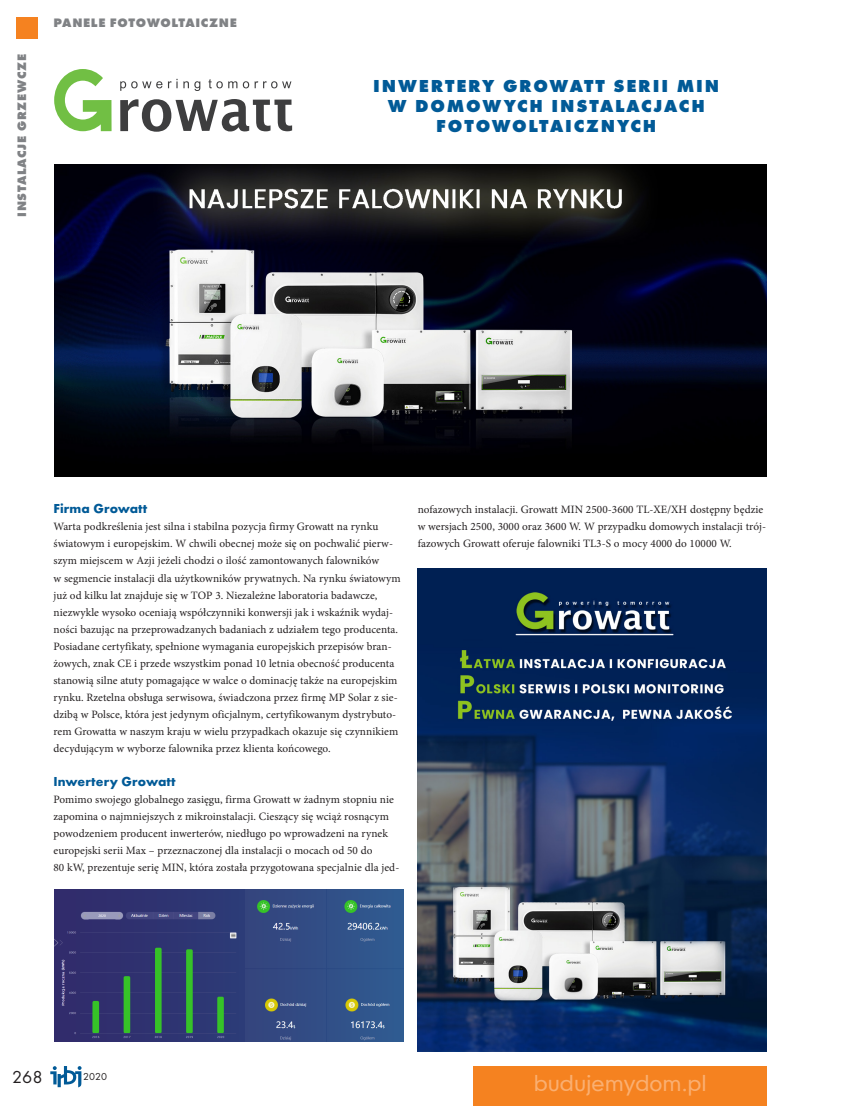
<style>
.page{position:relative;width:851px;height:1106px;background:#fff}
.page>*{position:absolute;margin:0;border:0;box-sizing:border-box;transform-origin:0 0}
.t1{font:21px "Geometric 706 Md EU";color:#faaf71}
.t2{font:700 18px/19.8px "Futura TEE Extr";letter-spacing:.1em;color:#015a97;text-align:center}
.t3{font:18px "Futura TEE";color:#231f20}
.główny{font:700 13.5px "Futura TEE";letter-spacing:.005em;color:#015a97}
.t4{font:700 12.75px "Futura TEE Extr";letter-spacing:.05em;color:#808285}
.główny-2{font:11.25px/17px "Minion Pro";letter-spacing:.005em;color:#231f20}
.t5{font:10.5px "Futura TEE";color:#231f20}
</style>
<div class="page">
<svg style="left:50px;top:1066px;width:31px;height:21px"></svg>
<div style="left:473px;top:1066px;width:293px;height:40px;background:#f58220"></div>
<img style="left:55px;top:164px;width:711px;height:312px">
<svg style="left:120px;top:99px;width:172px;height:33px"></svg>
<svg style="left:54px;top:69px;width:57px;height:62px"></svg>
<svg style="left:120px;top:79px;width:171px;height:12px"></svg>
<div style="left:17px;top:17px;width:21px;height:21px;background:#f58220"></div>
<img style="left:417px;top:568px;width:349px;height:483px">
<img style="left:54px;top:889px;width:349px;height:152px">
<p class="t4" style="left:14px;top:217px;width:164px;rotate:-90deg">INSTALACJE GRZEWCZE</p>
<p class="t4" style="left:53px;top:15px;width:185px">PANELE FOTOWOLTAICZNE</p>
<p class="t2" style="left:373px;top:76px;width:347px">INWERTERY GROWATT SERII MIN<br>W DOMOWYCH INSTALACJACH<br>FOTOWOLTAICZNYCH</p>
<p class="główny" style="left:53px;top:500px;width:95px">Firma Growatt</p>
<p class="główny-2" style="left:53px;top:518px;width:348px">Warta podkreślenia jest silna i stabilna pozycja firmy Growatt na rynku światowym i europejskim. W chwili obecnej może się on pochwalić pierw&shy;szym miejscem w Azji jeżeli chodzi o ilość zamontowanych falowników<br>w segmencie instalacji dla użytkowników prywatnych. Na rynku światowym już od kilku lat znajduje się w TOP 3. Niezależne laboratoria badawcze, niezwykle wysoko oceniają współczynniki konwersji jak i wskaźnik wydaj&shy;ności bazując na przeprowadzanych badaniach z udziałem tego producenta.<br>Posiadane certyfikaty, spełnione wymagania europejskich przepisów bran&shy;żowych, znak CE i przede wszystkim ponad 10 letnia obecność producenta stanowią silne atuty pomagające w walce o dominację także na europejskim rynku. Rzetelna obsługa serwisowa, świadczona przez firmę MP Solar z sie&shy;dzibą w Polsce, która jest jedynym oficjalnym, certyfikowanym dystrybuto&shy;rem Growatta w naszym kraju w wielu przypadkach okazuje się czynnikiem decydującym w wyborze falownika przez klienta końcowego.</p>
<p class="główny" style="left:53px;top:772px;width:123px">Inwertery Growatt</p>
<p class="główny-2" style="left:53px;top:790px;width:347px">Pomimo swojego globalnego zasięgu, firma Growatt w żadnym stopniu nie zapomina o najmniejszych z mikroinstalacji. Cieszący się wciąż rosnącym powodzeniem producent inwerterów, niedługo po wprowadzeni na rynek europejski serii Max – przeznaczonej dla instalacji o mocach od 50 do<br>80 kW, prezentuje serię MIN, która została przygotowana specjalnie dla jed-</p>
<p class="główny-2" style="left:417px;top:501px;width:350px">nofazowych instalacji. Growatt MIN 2500-3600 TL-XE/XH dostępny będzie w wersjach 2500, 3000 oraz 3600 W. W przypadku domowych instalacji trój&shy;fazowych Growatt oferuje falowniki TL3-S o mocy 4000 do 10000 W.</p>
<h2 class="t3" style="left:12px;top:1065px;width:32px">268</h2>
<p class="t5" style="left:83px;top:1070px;width:25px">2020</p>
<h1 class="t1" style="left:533px;top:1069px;width:174px">budujemydom.pl</h1>
</div>
